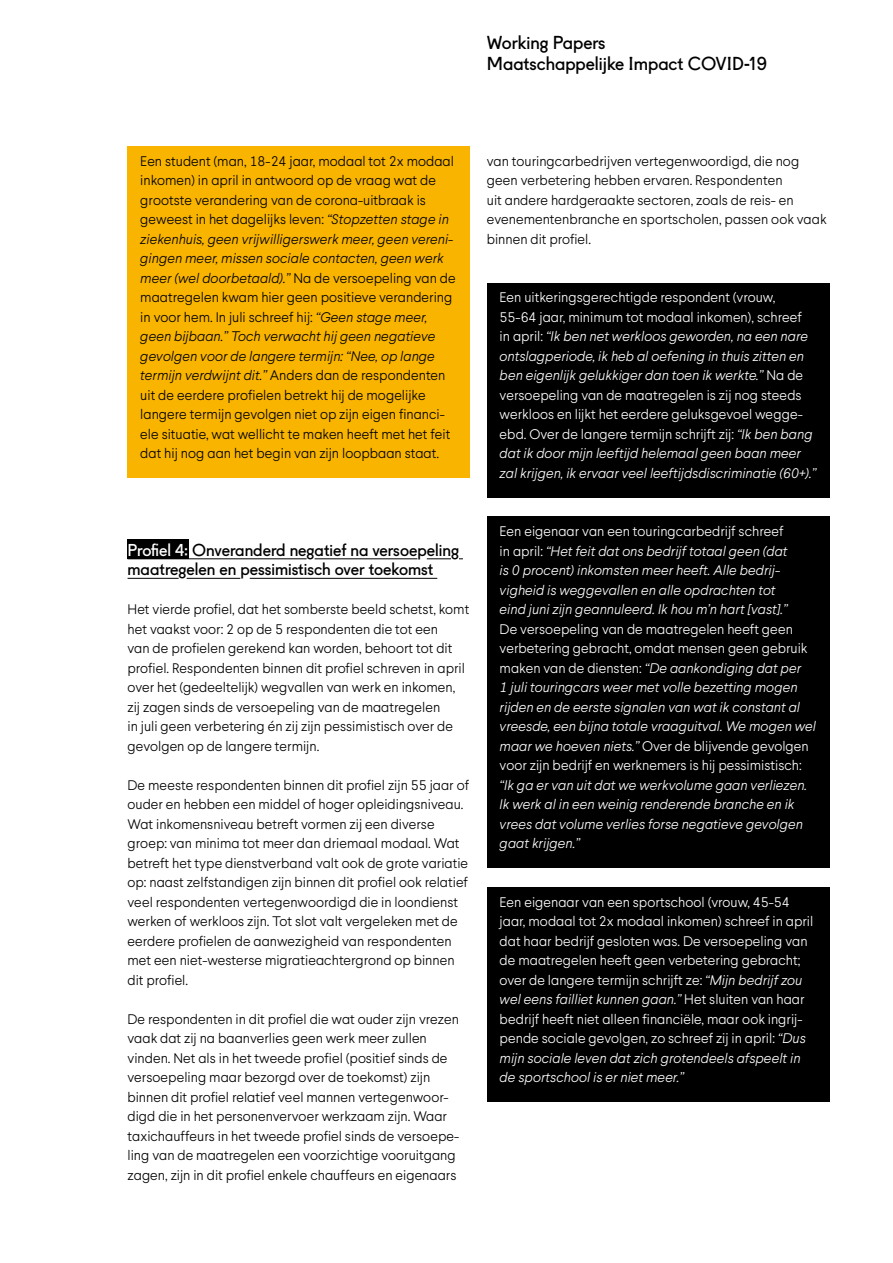
<style>
.page{position:relative;width:893px;height:1263px;background:#fff}
.page>*{position:absolute;margin:0;border:0;box-sizing:border-box;transform-origin:0 0}
.t1{font:18px/21.6px "Fugue";color:#000}
.t2{font:16.5px/19.5px "Fugue";color:#000}
.t3{font:300 13.8px/19.5px "Larsseit";color:#000}
.t4{font:italic 300 13.8px/19.5px "Larsseit";color:#fff}
.t5{font:300 13.8px/19.5px "Larsseit";color:#fff}
.s1{font-style:italic}
.s2{color:#fff}
.s3{font-style:normal}
</style>
<div class="page">
<div style="left:128px;top:539px;width:61px;height:19px;background:#000"></div>
<hr style="left:128px;top:558px;width:179px;height:1px;background:#000">
<hr style="left:315px;top:558px;width:102px;height:1px;background:#000">
<svg style="left:427px;top:558px;width:24px;height:1px"></svg>
<hr style="left:128px;top:578px;width:51px;height:1px;background:#000">
<hr style="left:187px;top:578px;width:53px;height:1px;background:#000">
<hr style="left:250px;top:578px;width:187px;height:1px;background:#000">
<div style="left:128px;top:146px;width:342px;height:332px;background:#f9b400"></div>
<div style="left:487px;top:283px;width:342px;height:214px;background:#000"></div>
<div style="left:487px;top:517px;width:342px;height:351px;background:#000"></div>
<div style="left:487px;top:887px;width:342px;height:215px;background:#000"></div>
<h1 class="t1" style="left:487px;top:30px;width:282px">Working Papers<br>Maatschappelijke Impact COVID-19</h1>
<p class="t3" style="left:140px;top:151px;width:317px">Een student (man, 18-24 jaar, modaal tot 2x modaal inkomen) in april in antwoord op de vraag wat de grootste verandering van de corona-uitbraak is geweest in het dagelijks leven: <span class="s1">“Stopzetten stage in ziekenhuis, geen vrijwilligerswerk meer, geen vereni&shy;gingen meer, missen sociale contacten, geen werk meer (wel doorbetaald).”</span> Na de versoepeling van de maatregelen kwam hier geen positieve verandering in voor hem. In juli schreef hij: <span class="s1">“Geen stage meer, geen bijbaan.” Toch verwacht hij geen negatieve gevolgen voor de langere termijn: “Nee, op lange termijn verdwijnt dit.”</span> Anders dan de respondenten uit de eerdere profielen betrekt hij de mogelijke langere termijn gevolgen niet op zijn eigen financi&shy;ële situatie, wat wellicht te maken heeft met het feit dat hij nog aan het begin van zijn loopbaan staat.</p>
<p class="t2" style="left:128px;top:538px;width:333px"><span class="s2">Profiel 4:</span> Onveranderd negatief na versoepeling maatregelen en pessimistisch over toekomst</p>
<p class="t3" style="left:128px;top:600px;width:343px">Het vierde profiel, dat het somberste beeld schetst, komt het vaakst voor: 2 op de 5 respondenten die tot een<br>van de profielen gerekend kan worden, behoort tot dit profiel. Respondenten binnen dit profiel schreven in april over het (gedeeltelijk) wegvallen van werk en inkomen, zij zagen sinds de versoepeling van de maatregelen<br>in juli geen verbetering én zij zijn pessimistisch over de gevolgen op de langere termijn.</p>
<p class="t3" style="left:128px;top:775px;width:343px">De meeste respondenten binnen dit profiel zijn 55 jaar of ouder en hebben een middel of hoger opleidingsniveau.<br>Wat inkomensniveau betreft vormen zij een diverse groep: van minima tot meer dan driemaal modaal. Wat betreft het type dienstverband valt ook de grote variatie op: naast zelfstandigen zijn binnen dit profiel ook relatief veel respondenten vertegenwoordigd die in loondienst werken of werkloos zijn. Tot slot valt vergeleken met de eerdere profielen de aanwezigheid van respondenten met een niet-westerse migratieachtergrond op binnen dit profiel.</p>
<p class="t3" style="left:128px;top:1009px;width:333px">De respondenten in dit profiel die wat ouder zijn vrezen vaak dat zij na baanverlies geen werk meer zullen vinden. Net als in het tweede profiel (positief sinds de versoepeling maar bezorgd over de toekomst) zijn binnen dit profiel relatief veel mannen vertegenwoor&shy;digd die in het personenvervoer werkzaam zijn. Waar taxichauffeurs in het tweede profiel sinds de versoepe&shy;ling van de maatregelen een voorzichtige vooruitgang zagen, zijn in dit profiel enkele chauffeurs en eigenaars</p>
<p class="t3" style="left:487px;top:151px;width:341px">van touringcarbedrijven vertegenwoordigd, die nog geen verbetering hebben ervaren. Respondenten<br>uit andere hardgeraakte sectoren, zoals de reis- en evenementenbranche en sportscholen, passen ook vaak binnen dit profiel.</p>
<p class="t4" style="left:500px;top:288px;width:318px"><span class="s3">Een uitkeringsgerechtigde respondent (vrouw,<br>55-64 jaar, minimum tot modaal inkomen), schreef<br>in april:</span> “Ik ben net werkloos geworden, na een nare ontslagperiode, ik heb al oefening in thuis zitten en ben eigenlijk gelukkiger dan toen ik werkte.” <span class="s3">Na de versoepeling van de maatregelen is zij nog steeds werkloos en lijkt het eerdere geluksgevoel wegge&shy;ëbd. Over de langere termijn schrijft zij:</span> “Ik ben bang dat ik door mijn leeftijd helemaal geen baan meer zal krijgen, ik ervaar veel leeftijdsdiscriminatie (60+).”</p>
<p class="t4" style="left:500px;top:522px;width:290px"><span class="s3">Een eigenaar van een touringcarbedrijf schreef in april:</span> “Het feit dat ons bedrijf totaal geen (dat is 0 procent) inkomsten meer heeft. Alle bedrij&shy;vigheid is weggevallen en alle opdrachten tot eind juni zijn geannuleerd. Ik hou m’n hart [vast].”</p>
<p class="t5" style="left:500px;top:619px;width:318px">De versoepeling van de maatregelen heeft geen verbetering gebracht, omdat mensen geen gebruik maken van de diensten: <span class="s1">“De aankondiging dat per<br>1 juli touringcars weer met volle bezetting mogen rijden en de eerste signalen van wat ik constant al vreesde, een bijna totale vraaguitval. We mogen wel maar we hoeven niets.”</span> Over de blijvende gevolgen voor zijn bedrijf en werknemers is hij pessimistisch:</p>
<p class="t4" style="left:500px;top:775px;width:309px">“Ik ga er van uit dat we werkvolume gaan verliezen.<br>Ik werk al in een weinig renderende branche en ik vrees dat volume verlies forse negatieve gevolgen gaat krijgen.”</p>
<p class="t5" style="left:500px;top:892px;width:315px">Een eigenaar van een sportschool (vrouw, 45-54 jaar, modaal tot 2x modaal inkomen) schreef in april dat haar bedrijf gesloten was. De versoepeling van de maatregelen heeft geen verbetering gebracht; over de langere termijn schrijft ze: <span class="s1">“Mijn bedrijf zou wel eens failliet kunnen gaan.”</span> Het sluiten van haar bedrijf heeft niet alleen financiële, maar ook ingrij&shy;pende sociale gevolgen, zo schreef zij in april: <span class="s1">“Dus mijn sociale leven dat zich grotendeels afspeelt in de sportschool is er niet meer.”</span></p>
</div>
